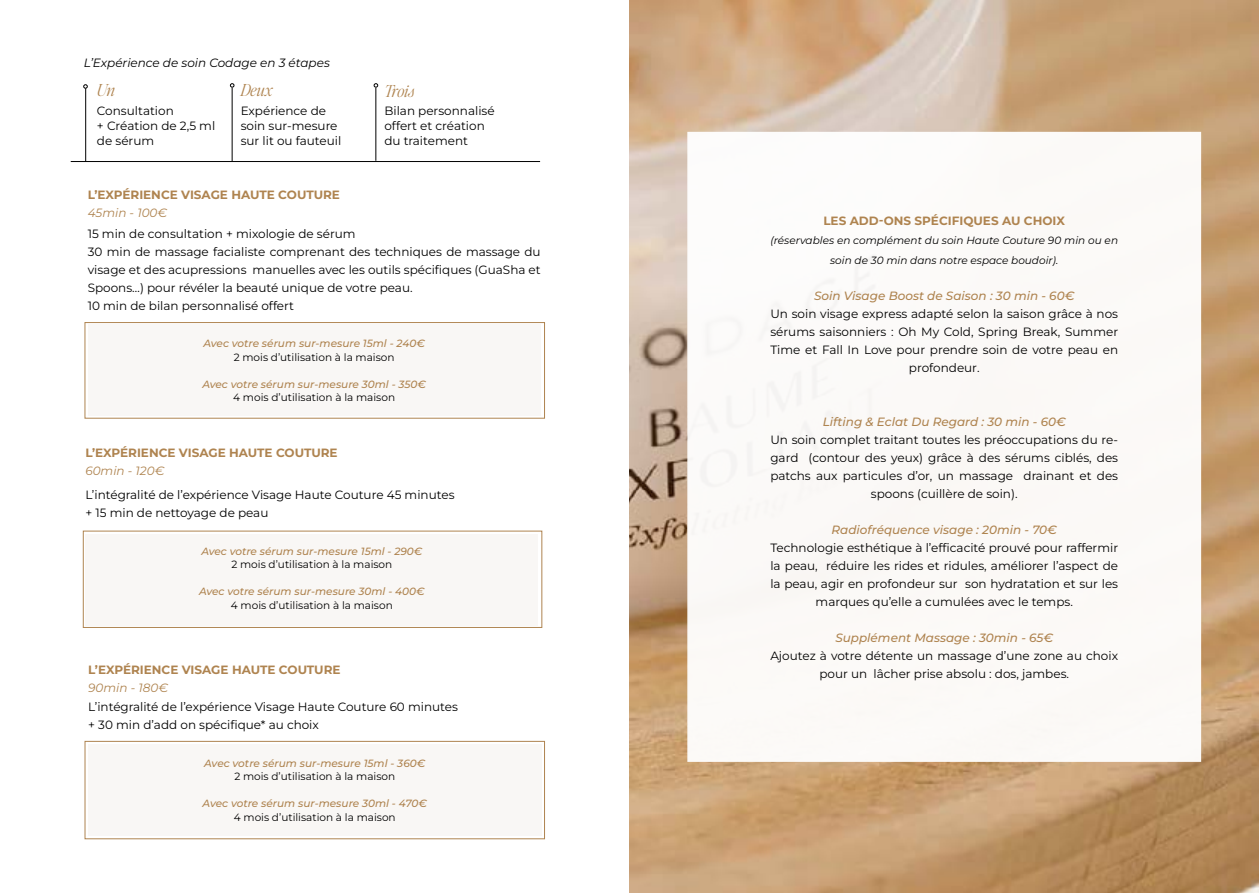
<style>
.page{position:relative;width:1259px;height:893px;background:#fff}
.page>*{position:absolute;margin:0;border:0;box-sizing:border-box;transform-origin:0 0}
.t1{font:italic 300 16.5px "Editor's Note";letter-spacing:-.01em;color:#af8450}
.t2{font:12px/18px "Montserrat";color:#000}
.t3{font:italic 500 12px "Montserrat";color:#af8450}
.t4{font:700 12px "Montserrat";color:#af8450}
.t5{font:italic 12px "Montserrat";color:#000}
.t6{font:italic 12px "Montserrat";color:#af8450}
.t7{font:italic 500 10.5px "Montserrat";color:#af8450}
.t8{font:10.5px "Montserrat";color:#000}
.t9{font:italic 10.5px/19.5px "Montserrat";color:#000;text-align:center}
</style>
<div class="page">
<div style="left:83px;top:531px;width:459px;height:97px;border:1px solid #af8450"></div>
<div style="left:85px;top:534px;width:453px;height:91px;background:#f9f7f5"></div>
<div style="left:88px;top:325px;width:453px;height:91px;background:#f9f7f5"></div>
<div style="left:85px;top:322px;width:460px;height:96px;border:1px solid #af8450"></div>
<div style="left:85px;top:741px;width:460px;height:98px;border:1px solid #af8450"></div>
<div style="left:89px;top:744px;width:453px;height:92px;background:#f9f7f5"></div>
<hr style="left:71px;top:161px;width:469px;height:1px;background:#000">
<hr style="left:85px;top:88px;width:1px;height:74px;background:#000">
<hr style="left:232px;top:88px;width:1px;height:73px;background:#000">
<svg style="left:230px;top:83px;width:4px;height:4px"></svg>
<hr style="left:375px;top:88px;width:1px;height:73px;background:#000">
<svg style="left:374px;top:83px;width:4px;height:4px"></svg>
<img style="left:629px;top:0;width:630px;height:893px">
<div style="left:687px;top:132px;width:514px;height:630px;background:#fbf9f7;border:2px solid #fff"></div>
<p class="t5" style="left:84px;top:54px;width:247px">L’Expérience de soin Codage en 3 étapes</p>
<h1 class="t1" style="left:97px;top:78px;width:19px">Un</h1>
<p class="t2" style="left:97px;top:103px;width:120px;line-height:15px">Consultation<br>+ Création de 2,5 ml de sérum</p>
<h1 class="t1" style="left:241px;top:78px;width:33px">Deux</h1>
<p class="t2" style="left:241px;top:103px;width:102px;line-height:15px">Expérience de soin sur-mesure sur lit ou fauteuil</p>
<h1 class="t1" style="left:384px;top:79px;width:32px">Trois</h1>
<p class="t2" style="left:384px;top:103px;width:112px;line-height:15px">Bilan personnalisé offert et création du traitement</p>
<p class="t4" style="left:88px;top:187px;width:254px">L’EXPÉRIENCE VISAGE HAUTE COUTURE</p>
<p class="t6" style="left:88px;top:205px;width:81px">45min - 100€</p>
<p class="t2" style="left:88px;top:224px;width:454px">15 min de consultation + mixologie de sérum<br>30 min de massage facialiste comprenant des techniques de massage du visage et des acupressions manuelles avec les outils spécifiques (GuaSha et Spoons…) pour révéler la beauté unique de votre peau.<br>10 min de bilan personnalisé offert</p>
<p class="t7" style="left:203px;top:337px;width:223px">Avec votre sérum sur-mesure 15ml - 240€</p>
<p class="t8" style="left:234px;top:350px;width:162px">2 mois d’utilisation à la maison</p>
<p class="t7" style="left:202px;top:377px;width:225px">Avec votre sérum sur-mesure 30ml - 350€</p>
<p class="t8" style="left:233px;top:391px;width:163px">4 mois d’utilisation à la maison</p>
<p class="t4" style="left:85px;top:445px;width:254px">L’EXPÉRIENCE VISAGE HAUTE COUTURE</p>
<p class="t6" style="left:85px;top:463px;width:80px">60min - 120€</p>
<p class="t2" style="left:85px;top:486px;width:371px">L’intégralité de l’expérience Visage Haute Couture 45 minutes + 15 min de nettoyage de peau</p>
<p class="t7" style="left:201px;top:544px;width:223px">Avec votre sérum sur-mesure 15ml - 290€</p>
<p class="t8" style="left:231px;top:558px;width:162px">2 mois d’utilisation à la maison</p>
<p class="t7" style="left:199px;top:585px;width:227px">Avec votre sérum sur-mesure 30ml - 400€</p>
<p class="t8" style="left:231px;top:598px;width:163px">4 mois d’utilisation à la maison</p>
<p class="t4" style="left:88px;top:661px;width:254px">L’EXPÉRIENCE VISAGE HAUTE COUTURE</p>
<p class="t6" style="left:88px;top:679px;width:81px">90min - 180€</p>
<p class="t2" style="left:88px;top:697px;width:371px">L’intégralité de l’expérience Visage Haute Couture 60 minutes + 30 min d’add on spécifique* au choix</p>
<p class="t7" style="left:204px;top:756px;width:222px">Avec votre sérum sur-mesure 15ml - 360€</p>
<p class="t8" style="left:234px;top:769px;width:162px">2 mois d’utilisation à la maison</p>
<p class="t7" style="left:203px;top:796px;width:226px">Avec votre sérum sur-mesure 30ml - 470€</p>
<p class="t8" style="left:234px;top:810px;width:163px">4 mois d’utilisation à la maison</p>
<p class="t4" style="left:823px;top:213px;width:243px">LES ADD-ONS SPÉCIFIQUES AU CHOIX</p>
<p class="t9" style="left:770px;top:231px;width:349px">(réservables en complément du soin Haute Couture 90 min ou en soin de 30 min dans notre espace boudoir).</p>
<p class="t3" style="left:814px;top:288px;width:262px">Soin Visage Boost de Saison : 30 min - 60€</p>
<p class="t2" style="left:770px;top:304px;width:349px;text-align:center">Un soin visage express adapté selon la saison grâce à nos sérums saisonniers : Oh My Cold, Spring Break, Summer Time et Fall In Love pour prendre soin de votre peau en profondeur.</p>
<p class="t3" style="left:822px;top:414px;width:245px">Lifting &amp; Eclat Du Regard : 30 min - 60€</p>
<p class="t2" style="left:770px;top:430px;width:349px;text-align:center">Un soin complet traitant toutes les préoccupations du re&shy;gard (contour des yeux) grâce à des sérums ciblés, des patchs aux particules d’or, un massage drainant et des spoons (cuillère de soin).</p>
<p class="t3" style="left:831px;top:522px;width:227px">Radiofréquence visage : 20min - 70€</p>
<p class="t2" style="left:770px;top:538px;width:349px;text-align:center">Technologie esthétique à l’efficacité prouvé pour raffermir la peau, réduire les rides et ridules, améliorer l’aspect de la peau, agir en profondeur sur son hydratation et sur les marques qu’elle a cumulées avec le temps.</p>
<p class="t3" style="left:835px;top:630px;width:219px">Supplément Massage : 30min - 65€</p>
<p class="t2" style="left:770px;top:646px;width:349px;text-align:center">Ajoutez à votre détente un massage d’une zone au choix pour un lâcher prise absolu : dos, jambes.</p>
</div>
